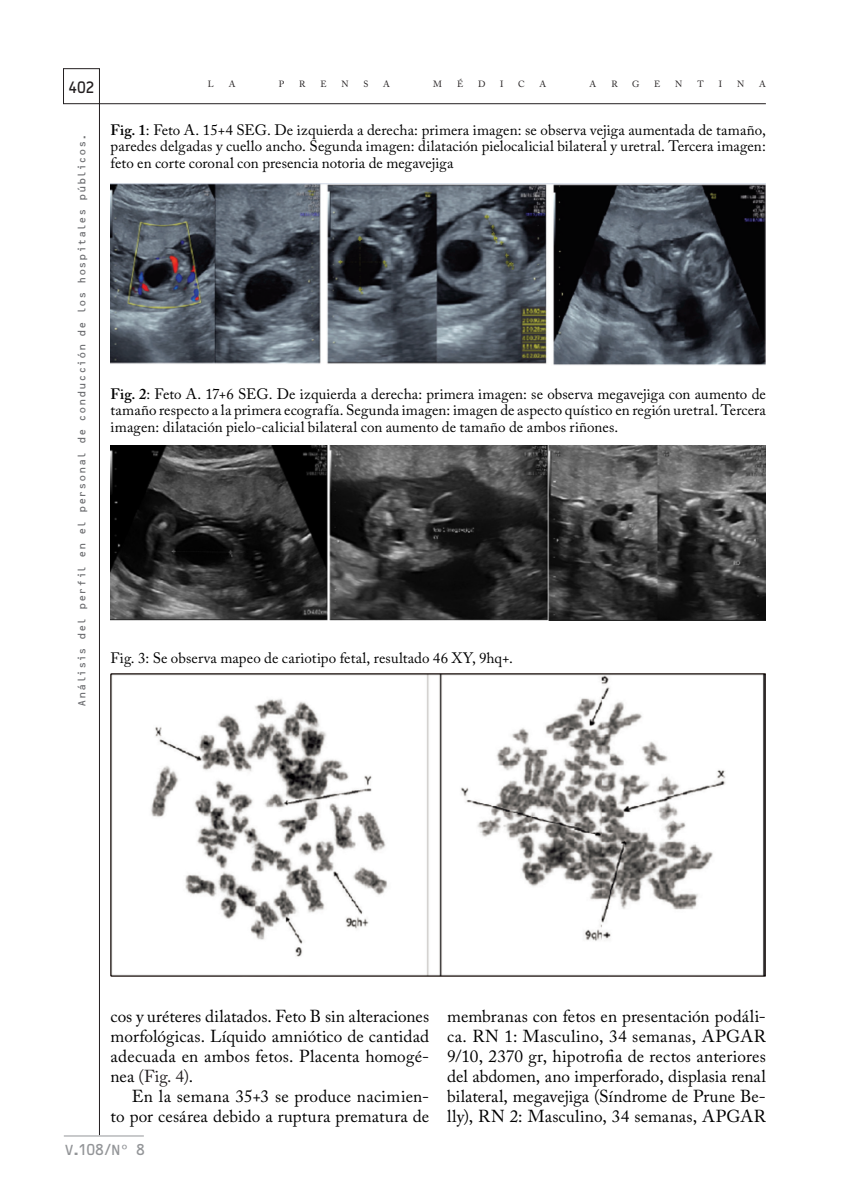
<style>
.page{position:relative;width:851px;height:1191px;background:#fff}
.page>*{position:absolute;margin:0;border:0;box-sizing:border-box;transform-origin:0 0}
.Texto_sangrado{font:17.25px/20px "Adobe Caslon Pro";letter-spacing:.01em;color:#000;text-align:justify}
.Texto{font:15.75px "OCRB Std";color:#231f20;scale:.95 1}
.Epígrafe_2{font:15px/16.5px "Adobe Caslon Pro";letter-spacing:.005em;color:#000;text-align:justify}
.t1{font:15px "OCRB Std";color:#939598}
.t2{font:10.5px "OCRB Std";letter-spacing:.015em;color:#6c6d70}
.t3{font:9px "Adobe Caslon Pro";color:#231f20}
.s1{font-weight:600}
.s2{color:#231f20}
</style>
<div class="page">
<div style="left:63px;top:68px;width:37px;height:36px;border:1px solid #231f20"></div>
<hr style="left:99px;top:104px;width:1px;height:1031px;background:#231f20">
<hr style="left:99px;top:103px;width:666px;height:1px;background:#231f20">
<hr style="left:64px;top:1135px;width:80px;height:1px;background:#939598">
<img style="left:111px;top:183px;width:654px;height:183px">
<img style="left:111px;top:445px;width:654px;height:175px">
<img style="left:111px;top:673px;width:654px;height:303px">
<p class="Texto" style="left:67px;top:79px;width:31px">402</p>
<p class="t3" style="left:208px;top:79px;width:7px">L</p>
<p class="t3" style="left:229px;top:79px;width:8px">A</p>
<p class="t3" style="left:279px;top:79px;width:7px">P</p>
<p class="t3" style="left:299px;top:79px;width:8px">R</p>
<p class="t3" style="left:320px;top:79px;width:8px">E</p>
<p class="t3" style="left:341px;top:79px;width:9px">N</p>
<p class="t3" style="left:363px;top:79px;width:6px">S</p>
<p class="t3" style="left:383px;top:79px;width:8px">A</p>
<p class="t3" style="left:433px;top:79px;width:10px">M</p>
<p class="t3" style="left:457px;top:79px;width:8px">É</p>
<p class="t3" style="left:478px;top:79px;width:9px">D</p>
<p class="t3" style="left:500px;top:79px;width:5px">I</p>
<p class="t3" style="left:518px;top:79px;width:8px">C</p>
<p class="t3" style="left:539px;top:79px;width:8px">A</p>
<p class="t3" style="left:589px;top:79px;width:8px">A</p>
<p class="t3" style="left:611px;top:79px;width:8px">R</p>
<p class="t3" style="left:632px;top:79px;width:9px">G</p>
<p class="t3" style="left:654px;top:79px;width:8px">E</p>
<p class="t3" style="left:675px;top:79px;width:9px">N</p>
<p class="t3" style="left:697px;top:79px;width:8px">T</p>
<p class="t3" style="left:718px;top:79px;width:5px">I</p>
<p class="t3" style="left:737px;top:79px;width:9px">N</p>
<p class="t3" style="left:759px;top:79px;width:8px">A</p>
<p class="t2" style="left:76px;top:706px;width:575px;rotate:-90deg">Análisis del perfil en el personal de conducción de los hospitales públicos.</p>
<p class="Epígrafe_2" style="left:111px;top:121px;width:656px"><span class="s1">Fig. 1</span>: Feto A. 15+4 SEG. De izquierda a derecha: primera imagen: se observa vejiga aumentada de tamaño, paredes delgadas y cuello ancho. Segunda imagen: dilatación pielocalicial bilateral y uretral. Tercera imagen: feto en corte coronal con presencia notoria de megavejiga</p>
<p class="Epígrafe_2" style="left:111px;top:385px;width:656px"><span class="s1">Fig. 2</span>: Feto A. 17+6 SEG. De izquierda a derecha: primera imagen: se observa megavejiga con aumento de tamaño respecto a la primera ecografía. Segunda imagen: imagen de aspecto quístico en región uretral. Tercera imagen: dilatación pielo-calicial bilateral con aumento de tamaño de ambos riñones.</p>
<p class="Epígrafe_2" style="left:111px;top:649px;width:403px">Fig. 3: Se observa mapeo de cariotipo fetal, resultado 46 XY, 9hq+.</p>
<p class="Texto_sangrado" style="left:111px;top:1005px;width:320px">cos y uréteres dilatados. Feto B sin alteraciones morfológicas. Líquido amniótico de cantidad adecuada en ambos fetos. Placenta homogé&shy;nea <span class="s2">(Fig. 4)</span>.</p>
<p class="Texto_sangrado" style="left:111px;top:1085px;width:320px;text-align:right">En la semana 35+3 se produce nacimien-<br>to por cesárea debido a ruptura prematura de</p>
<p class="Texto_sangrado" style="left:447px;top:1005px;width:320px">membranas con fetos en presentación podáli&shy;ca. RN 1: Masculino, 34 semanas, APGAR 9/10, 2370 gr, hipotrofia de rectos anteriores del abdomen, ano imperforado, displasia renal bilateral, megavejiga (Síndrome de Prune Be&shy;lly), RN 2: Masculino, 34 semanas, APGAR</p>
<p class="t1" style="left:64px;top:1141px;width:83px">V.108/Nº 8</p>
</div>
